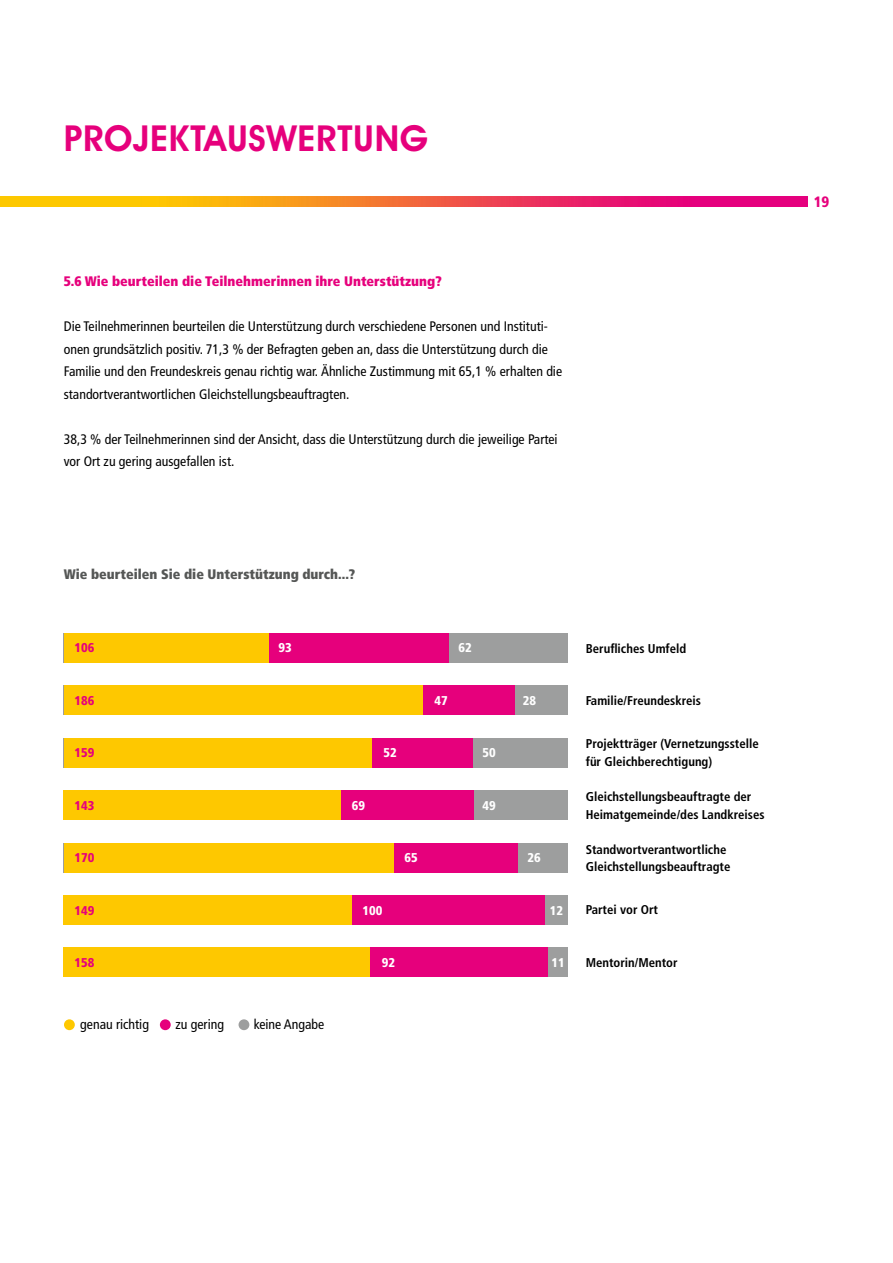
<style>
.page{position:relative;width:893px;height:1263px;background:#fff}
.page>*{position:absolute;margin:0;border:0;box-sizing:border-box;transform-origin:0 0}
.t1{font:600 36px "Avant Garde IT Cby BT";letter-spacing:.02em;color:#e6007c}
.t2{font:900 condensed 15px "Frutiger";color:#e6007c}
.t3{font:condensed 13.8px/22.5px "Frutiger";color:#000}
.t4{font:900 condensed 13.8px "Frutiger";color:#e6007c}
.t5{font:900 condensed 13.8px "Frutiger";color:#555756}
.t6{font:700 condensed 12.75px/17.5px "Frutiger";color:#000}
.t7{font:900 condensed 12.75px "Frutiger";color:#fff}
.t8{font:900 condensed 12.75px "Frutiger";color:#e6007c}
</style>
<div class="page">
<img style="left:0;top:196px;width:808px;height:11px">
<div style="left:64px;top:948px;width:504px;height:29px;background:#9d9e9e"></div>
<div style="left:64px;top:895px;width:504px;height:29px;background:#9d9e9e"></div>
<div style="left:64px;top:843px;width:504px;height:29px;background:#9d9e9e"></div>
<div style="left:64px;top:790px;width:504px;height:29px;background:#9d9e9e"></div>
<div style="left:64px;top:738px;width:504px;height:29px;background:#9d9e9e"></div>
<div style="left:64px;top:685px;width:504px;height:30px;background:#9d9e9e"></div>
<div style="left:64px;top:633px;width:504px;height:29px;background:#9d9e9e"></div>
<div style="left:64px;top:948px;width:306px;height:29px;background:#fec800"></div>
<div style="left:64px;top:895px;width:289px;height:29px;background:#fec800"></div>
<div style="left:64px;top:843px;width:331px;height:29px;background:#fec800"></div>
<div style="left:64px;top:790px;width:277px;height:29px;background:#fec800"></div>
<div style="left:64px;top:738px;width:308px;height:29px;background:#fec800"></div>
<div style="left:64px;top:685px;width:359px;height:30px;background:#fec800"></div>
<div style="left:64px;top:633px;width:206px;height:29px;background:#fec800"></div>
<div style="left:370px;top:948px;width:178px;height:29px;background:#e6007c"></div>
<div style="left:352px;top:895px;width:192px;height:29px;background:#e6007c"></div>
<div style="left:395px;top:843px;width:123px;height:29px;background:#e6007c"></div>
<div style="left:341px;top:790px;width:133px;height:29px;background:#e6007c"></div>
<div style="left:372px;top:738px;width:101px;height:29px;background:#e6007c"></div>
<div style="left:270px;top:633px;width:179px;height:29px;background:#e6007c"></div>
<div style="left:423px;top:685px;width:91px;height:30px;background:#e6007c"></div>
<div style="left:64px;top:1019px;width:11px;height:11px;background:#fec800;border-radius:50%"></div>
<div style="left:160px;top:1019px;width:11px;height:11px;background:#e6007c;border-radius:50%"></div>
<div style="left:239px;top:1019px;width:10px;height:11px;background:#9d9e9e;border-radius:50%"></div>
<h1 class="t1" style="left:64px;top:117px;width:366px">PROJEKTAUSWERTUNG</h1>
<p class="t4" style="left:64px;top:273px;width:379px">5.6 Wie beurteilen die Teilnehmerinnen ihre Unterstützung?</p>
<p class="t3" style="left:64px;top:315px;width:500px">Die Teilnehmerinnen beurteilen die Unterstützung durch verschiedene Personen und Instituti&shy;onen grundsätzlich positiv. 71,3 % der Befragten geben an, dass die Unterstützung durch die Familie und den Freundeskreis genau richtig war. Ähnliche Zustimmung mit 65,1 % erhalten die standortverantwortlichen Gleichstellungsbeauftragten.</p>
<p class="t3" style="left:64px;top:428px;width:495px">38,3 % der Teilnehmerinnen sind der Ansicht, dass die Unterstützung durch die jeweilige Partei vor Ort zu gering ausgefallen ist.</p>
<p class="t5" style="left:64px;top:566px;width:293px">Wie beurteilen Sie die Unterstützung durch...?</p>
<p class="t8" style="left:74px;top:640px;width:21px">106</p>
<p class="t7" style="left:278px;top:640px;width:15px">93</p>
<p class="t7" style="left:458px;top:640px;width:15px">62</p>
<p class="t8" style="left:74px;top:693px;width:21px">186</p>
<p class="t7" style="left:434px;top:693px;width:15px">47</p>
<p class="t7" style="left:523px;top:693px;width:15px">28</p>
<p class="t8" style="left:74px;top:745px;width:21px">159</p>
<p class="t7" style="left:383px;top:745px;width:15px">52</p>
<p class="t7" style="left:482px;top:745px;width:15px">50</p>
<p class="t8" style="left:74px;top:798px;width:21px">143</p>
<p class="t7" style="left:352px;top:798px;width:15px">69</p>
<p class="t7" style="left:482px;top:798px;width:15px">49</p>
<p class="t8" style="left:74px;top:850px;width:21px">170</p>
<p class="t7" style="left:404px;top:850px;width:15px">65</p>
<p class="t7" style="left:527px;top:850px;width:15px">26</p>
<p class="t8" style="left:74px;top:903px;width:21px">149</p>
<p class="t7" style="left:362px;top:903px;width:21px">100</p>
<p class="t7" style="left:550px;top:903px;width:15px">12</p>
<p class="t8" style="left:74px;top:955px;width:21px">158</p>
<p class="t7" style="left:382px;top:955px;width:15px">92</p>
<p class="t7" style="left:551px;top:955px;width:15px">11</p>
<p class="t3" style="left:80px;top:1013px;width:70px">genau richtig</p>
<p class="t3" style="left:175px;top:1013px;width:50px">zu gering</p>
<p class="t3" style="left:254px;top:1013px;width:72px">keine Angabe</p>
<p class="t6" style="left:586px;top:639px;width:102px">Berufliches Umfeld</p>
<p class="t6" style="left:586px;top:692px;width:117px">Familie/Freundeskreis</p>
<p class="t6" style="left:586px;top:735px;width:175px">Projektträger (Vernetzungsstelle für Gleichberechtigung)</p>
<p class="t6" style="left:586px;top:788px;width:180px">Gleichstellungsbeauftragte der<br>Heimatgemeinde/des Landkreises</p>
<p class="t6" style="left:586px;top:840px;width:146px">Standwortverantwortliche<br>Gleichstellungsbeauftragte</p>
<p class="t6" style="left:586px;top:901px;width:74px">Partei vor Ort</p>
<p class="t6" style="left:586px;top:953px;width:93px">Mentorin/Mentor</p>
<p class="t2" style="left:814px;top:193px;width:17px">19</p>
</div>
